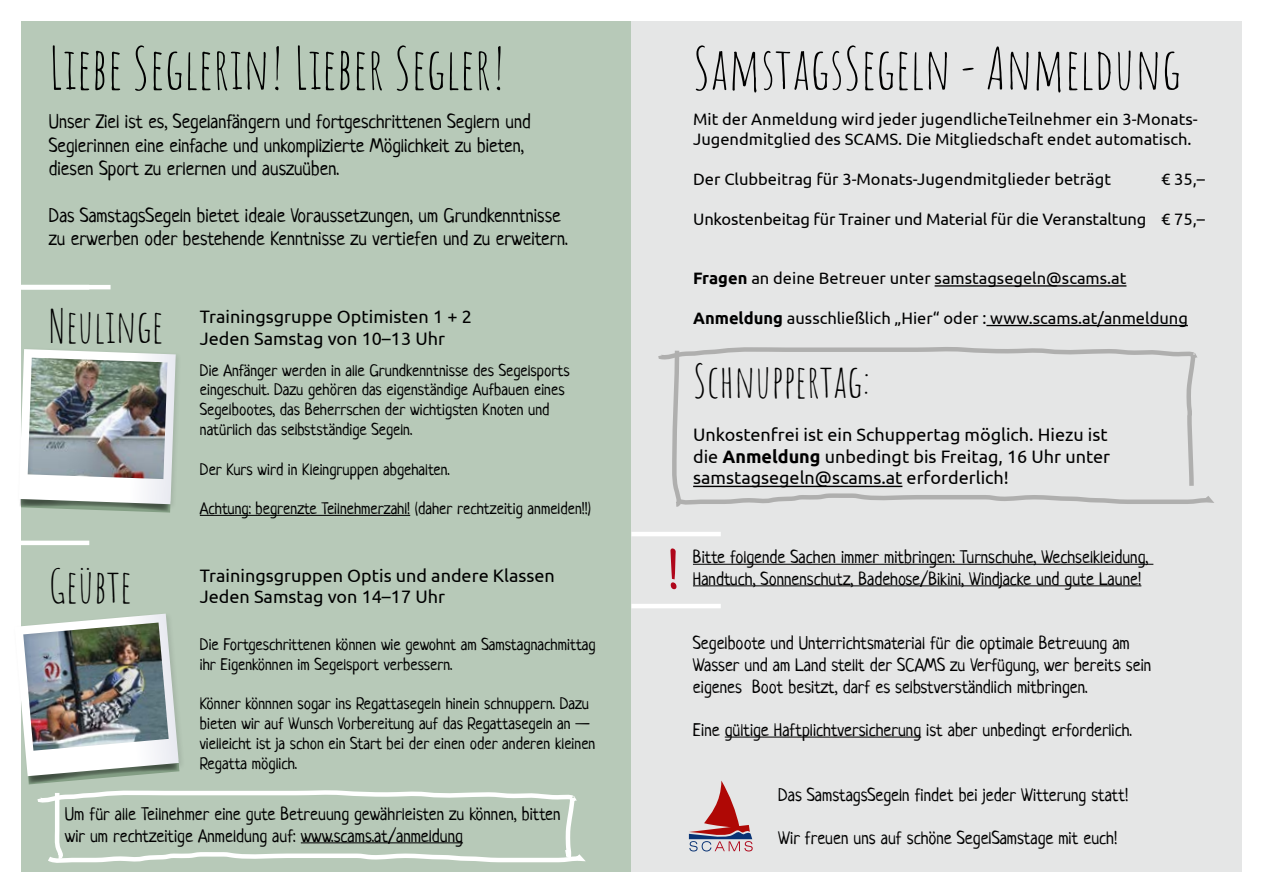
<style>
.page{position:relative;width:1263px;height:893px;background:#fff}
.page>*{position:absolute;margin:0;border:0;box-sizing:border-box;transform-origin:0 0}
.t1{font:57.45px "Amatic SC";color:#000}
.t2{font:55.2px "Neucha";color:#af071b;scale:1.08 1}
.t3{font:45px "Amatic SC";color:#000}
.t4{font:19.5px/23.4px "Neucha";color:#000}
.t5{font:18px/21.6px "Neucha";color:#000}
.t6{font:18px/21.6px "Ubuntu";color:#000}
.t7{font:16.5px/19.8px "Neucha";color:#000}
.t8{font:16.5px/19.8px "Ubuntu";color:#000}
.s1{font-weight:700}
</style>
<div class="page">
<div style="left:21px;top:21px;width:610px;height:851px;background:#b7c9b8"></div>
<div style="left:631px;top:21px;width:611px;height:851px;background:#e5e6e6"></div>
<hr style="left:21px;top:285px;width:90px;height:4px;background:#fff">
<hr style="left:0;top:541px;width:89px;height:4px;background:#fff">
<div style="left:16px;top:347px;width:166px;height:164px;background:#000;opacity:.1"></div>
<img style="left:19px;top:349px;width:157px;height:164px">
<hr style="left:200px;top:515px;width:210px;height:1px;background:#000">
<hr style="left:693px;top:564px;width:460px;height:1px;background:#000">
<hr style="left:693px;top:585px;width:448px;height:1px;background:#000">
<hr style="left:725px;top:737px;width:196px;height:1px;background:#000">
<hr style="left:935px;top:285px;width:191px;height:2px;background:#000">
<hr style="left:986px;top:325px;width:202px;height:1px;background:#000">
<hr style="left:631px;top:604px;width:90px;height:4px;background:#fff">
<hr style="left:631px;top:532px;width:90px;height:4px;background:#fff">
<svg style="left:689px;top:781px;width:64px;height:70px"></svg>
<svg style="left:21px;top:625px;width:565px;height:237px"></svg>
<svg style="left:34px;top:613px;width:545px;height:250px"></svg>
<svg style="left:673px;top:488px;width:541px;height:19px"></svg>
<svg style="left:658px;top:347px;width:539px;height:141px"></svg>
<h1 class="t1" style="left:49px;top:27px;width:458px">Liebe Seglerin! Lieber Segler!</h1>
<h1 class="t1" style="left:693px;top:27px;width:489px">SamstagsSegeln - Anmeldung</h1>
<p class="t4" style="left:49px;top:110px;width:483px">Unser Ziel ist es, Segelanfängern und fortgeschrittenen Seglern und<br>Seglerinnen eine einfache und unkomplizierte Möglichkeit zu bieten, diesen Sport zu erlernen und auszuüben.</p>
<p class="t4" style="left:49px;top:204px;width:520px">Das SamstagsSegeln bietet ideale Voraussetzungen, um Grundkenntnisse zu erwerben oder bestehende Kenntnisse zu vertiefen und zu erweitern.</p>
<p class="t8" style="left:693px;top:109px;width:506px">Mit der Anmeldung wird jeder jugendlicheTeilnehmer ein 3-Monats-<br>Jugendmitglied des SCAMS. Die Mitgliedschaft endet automatisch.</p>
<p class="t8" style="left:693px;top:169px;width:419px">Der Clubbeitrag für 3-Monats-Jugendmitglieder beträgt</p>
<p class="t8" style="left:1161px;top:169px;width:45px">€ 35,–</p>
<p class="t8" style="left:693px;top:208px;width:513px">Unkostenbeitag für Trainer und Material für die Veranstaltung € 75,–</p>
<p class="t8" style="left:693px;top:268px;width:435px"><span class="s1">Fragen</span> an deine Betreuer unter samstagsegeln@scams.at</p>
<h3 class="t3" style="left:49px;top:294px;width:116px">Neulinge</h3>
<h3 class="t3" style="left:49px;top:554px;width:84px">Geübte</h3>
<p class="t6" style="left:200px;top:306px;width:273px">Trainingsgruppe Optimisten 1 + 2</p>
<p class="t8" style="left:693px;top:307px;width:496px"><span class="s1">Anmeldung</span> ausschließlich „Hier“ oder : www.scams.at/anmeldung</p>
<p class="t6" style="left:200px;top:327px;width:247px">Jeden Samstag von 10–13 Uhr</p>
<p class="t7" style="left:200px;top:360px;width:371px">Die Anfänger werden in alle Grundkenntnisse des Segelsports eingeschult. Dazu gehören das eigenständige Aufbauen eines Segelbootes, das Beherrschen der wichtigsten Knoten und natürlich das selbstständige Segeln.</p>
<p class="t7" style="left:200px;top:459px;width:251px">Der Kurs wird in Kleingruppen abgehalten.</p>
<p class="t7" style="left:200px;top:499px;width:393px">Achtung: begrenzte Teilnehmerzahl! (daher rechtzeitig anmelden!!)</p>
<p class="t6" style="left:200px;top:564px;width:357px">Trainingsgruppen Optis und andere Klassen<br>Jeden Samstag von 14–17 Uhr</p>
<p class="t7" style="left:200px;top:635px;width:397px">Die Fortgeschrittenen können wie gewohnt am Samstagnachmittag ihr Eigenkönnen im Segelsport verbessern.</p>
<p class="t7" style="left:200px;top:694px;width:397px">Könner könnnen sogar ins Regattasegeln hinein schnuppern. Dazu bieten wir auf Wunsch Vorbereitung auf das Regattasegeln an — vielleicht ist ja schon ein Start bei der einen oder anderen kleinen Regatta möglich.</p>
<h3 class="t3" style="left:693px;top:349px;width:179px">Schnuppertag:</h3>
<p class="t6" style="left:693px;top:423px;width:418px">Unkostenfrei ist ein Schuppertag möglich. Hiezu ist die <span class="s1">Anmeldung</span> unbedingt bis Freitag, 16 Uhr unter samstagsegeln@scams.at erforderlich!</p>
<h2 class="t2" style="left:668px;top:536px;width:12px">!</h2>
<p class="t5" style="left:693px;top:546px;width:457px">Bitte folgende Sachen immer mitbringen: Turnschuhe, Wechselkleidung,<br>Handtuch, Sonnenschutz, Badehose/Bikini, Windjacke und gute Laune!</p>
<p class="t5" style="left:693px;top:632px;width:460px">Segelboote und Unterrichtsmaterial für die optimale Betreuung am<br>Wasser und am Land stellt der SCAMS zu Verfügung, wer bereits sein eigenes Boot besitzt, darf es selbstverständlich mitbringen.</p>
<p class="t5" style="left:693px;top:719px;width:441px">Eine gültige Haftplichtversicherung ist aber unbedingt erforderlich.</p>
<p class="t5" style="left:65px;top:803px;width:497px">Um für alle Teilnehmer eine gute Betreuung gewährleisten zu können, bitten wir um rechtzeitige Anmeldung auf: www.scams.at/anmeldung</p>
<p class="t5" style="left:778px;top:784px;width:352px">Das SamstagsSegeln findet bei jeder Witterung statt!</p>
<p class="t5" style="left:778px;top:827px;width:341px">Wir freuen uns auf schöne SegelSamstage mit euch!</p>
</div>
